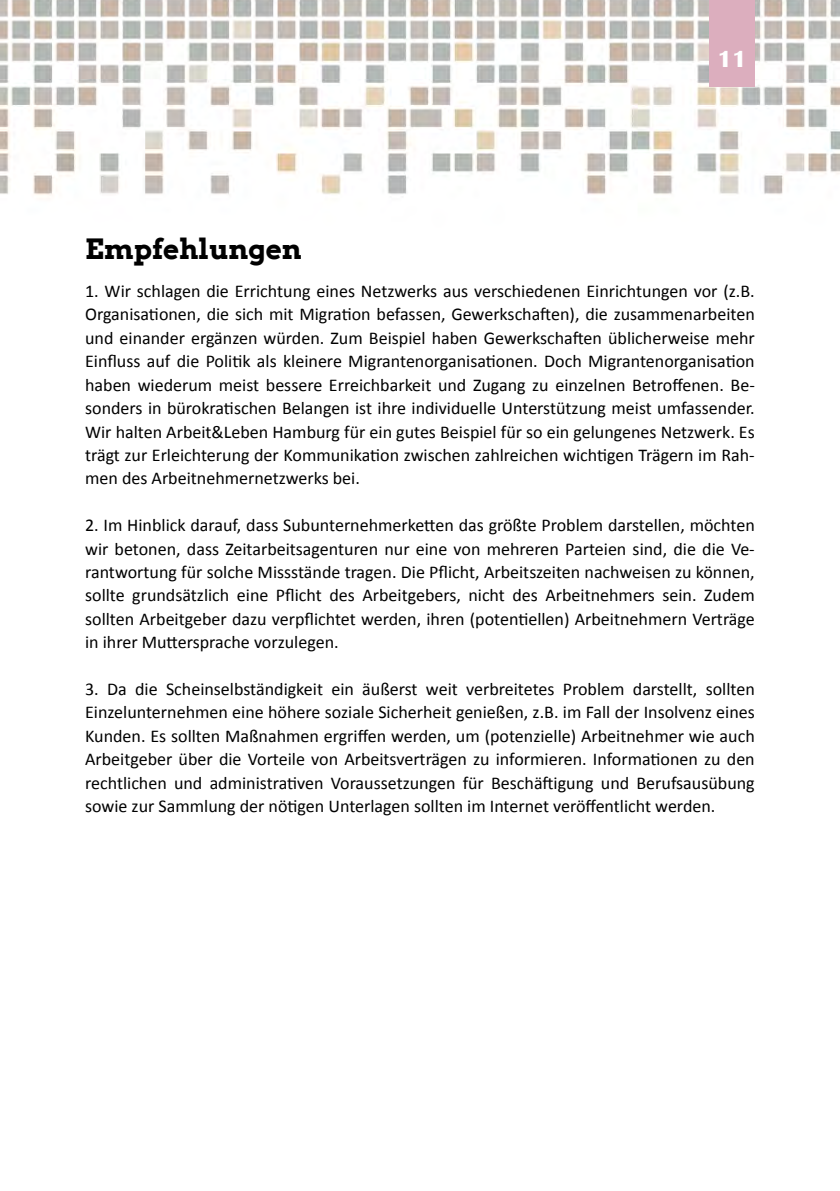
<style>
.page{position:relative;width:840px;height:1191px;background:#fff}
.page>*{position:absolute;margin:0;border:0;box-sizing:border-box;transform-origin:0 0}
.t1{font:700 28px "Arvo";color:#000}
.t2{font:700 24px "Britannic";color:#fff}
.t3{font:18px/23.4px "Calibri";color:#000;text-align:justify}
</style>
<div class="page">
<img style="left:0;top:0;width:839px;height:195px">
<div style="left:709px;top:0;width:45px;height:87px;background:#dcaebe"></div>
<h2 class="t2" style="left:717px;top:46px;width:31px">11</h2>
<p class="t1" style="left:85px;top:233px;width:218px">Empfehlungen</p>
<p class="t3" style="left:85px;top:279px;width:670px">1. Wir schlagen die Errichtung eines Netzwerks aus verschiedenen Einrichtungen vor (z.B.<br>Organisationen, die sich mit Migration befassen, Gewerkschaften), die zusammenarbeiten und einander ergänzen würden. Zum Beispiel haben Gewerkschaften üblicherweise mehr Einfluss auf die Politik als kleinere Migrantenorganisationen. Doch Migrantenorganisation haben wiederum meist bessere Erreichbarkeit und Zugang zu einzelnen Betroffenen. Be&shy;sonders in bürokratischen Belangen ist ihre individuelle Unterstützung meist umfassender.<br>Wir halten Arbeit&amp;Leben Hamburg für ein gutes Beispiel für so ein gelungenes Netzwerk. Es trägt zur Erleichterung der Kommunikation zwischen zahlreichen wichtigen Trägern im Rah&shy;men des Arbeitnehmernetzwerks bei.</p>
<p class="t3" style="left:85px;top:513px;width:670px">2. Im Hinblick darauf, dass Subunternehmerketten das größte Problem darstellen, möchten wir betonen, dass Zeitarbeitsagenturen nur eine von mehreren Parteien sind, die die Ve&shy;rantwortung für solche Missstände tragen. Die Pflicht, Arbeitszeiten nachweisen zu können, sollte grundsätzlich eine Pflicht des Arbeitgebers, nicht des Arbeitnehmers sein. Zudem sollten Arbeitgeber dazu verpflichtet werden, ihren (potentiellen) Arbeitnehmern Verträge in ihrer Muttersprache vorzulegen.</p>
<p class="t3" style="left:85px;top:677px;width:670px">3. Da die Scheinselbständigkeit ein äußerst weit verbreitetes Problem darstellt, sollten Einzelunternehmen eine höhere soziale Sicherheit genießen, z.B. im Fall der Insolvenz eines Kunden. Es sollten Maßnahmen ergriffen werden, um (potenzielle) Arbeitnehmer wie auch Arbeitgeber über die Vorteile von Arbeitsverträgen zu informieren. Informationen zu den rechtlichen und administrativen Voraussetzungen für Beschäftigung und Berufsausübung sowie zur Sammlung der nötigen Unterlagen sollten im Internet veröffentlicht werden.</p>
</div>
